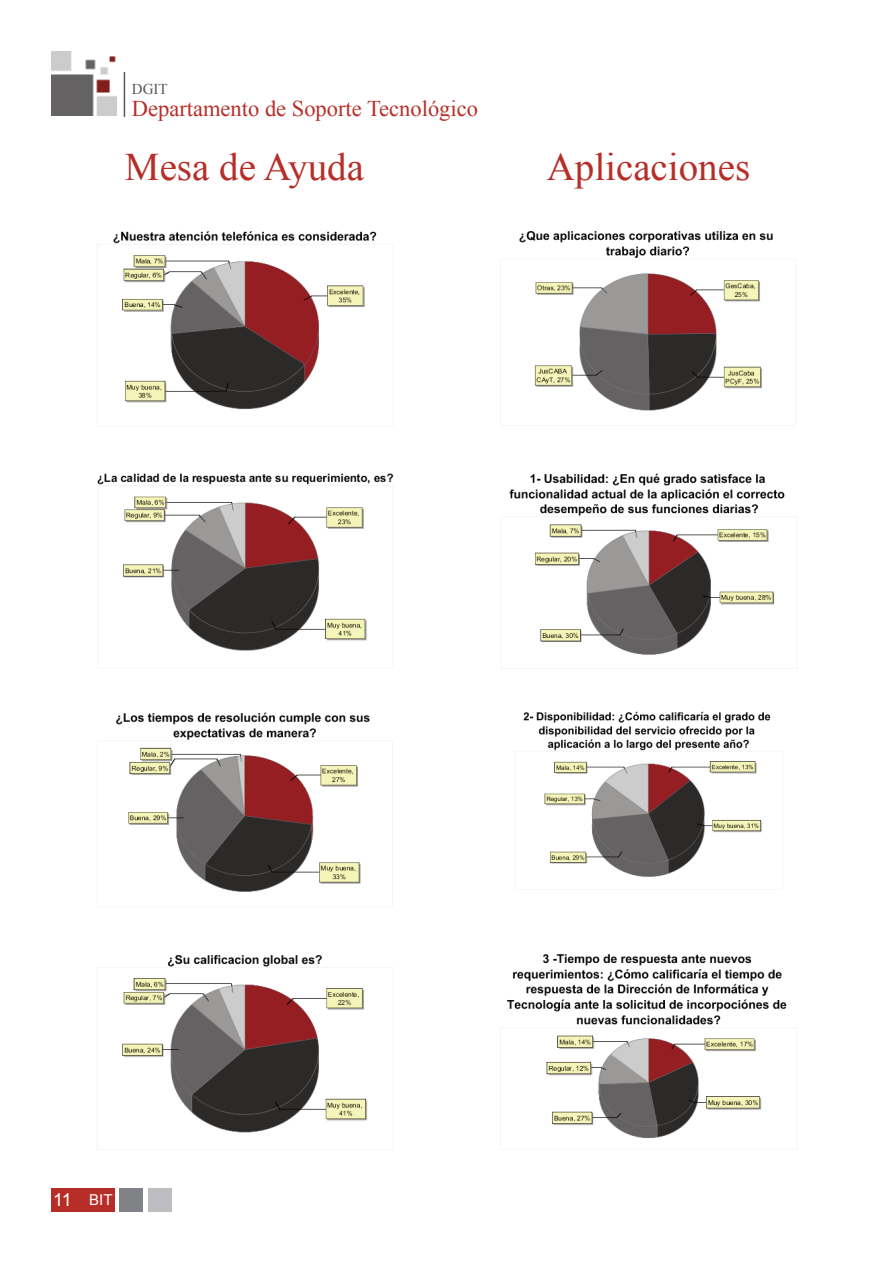
<style>
.page{position:relative;width:893px;height:1263px;background:#fff}
.page>*{position:absolute;margin:0;border:0;box-sizing:border-box;transform-origin:0 0}
.t1{font:39px "Times New Roman";color:#b72e28}
.t2{font:22.5px "Times New Roman";color:#b72e28}
.t3{font:15px "Arial";color:#fff}
.t4{font:15px "Times New Roman";color:#57585a}
.s1{font-size:18px}
</style>
<div class="page">
<img style="left:52px;top:51px;width:64px;height:65px">
<hr style="left:124px;top:72px;width:1px;height:45px;background:#57585a">
<div style="left:51px;top:1189px;width:64px;height:23px;background:#b72e28"></div>
<div style="left:120px;top:1189px;width:23px;height:23px;background:#808285"></div>
<div style="left:148px;top:1189px;width:23px;height:23px;background:#bcbdc0"></div>
<img style="left:97px;top:231px;width:280px;height:179px">
<img style="left:116px;top:712px;width:277px;height:195px">
<img style="left:97px;top:473px;width:297px;height:178px">
<img style="left:97px;top:955px;width:271px;height:195px">
<img style="left:500px;top:231px;width:296px;height:195px">
<img style="left:501px;top:473px;width:284px;height:196px">
<img style="left:523px;top:711px;width:248px;height:166px">
<img style="left:500px;top:954px;width:287px;height:195px">
<p class="t4" style="left:132px;top:81px;width:37px">DGIT</p>
<p class="t2" style="left:132px;top:96px;width:348px">Departamento de Soporte Tecnológico</p>
<h1 class="t1" style="left:125px;top:145px;width:241px">Mesa de Ayuda</h1>
<h1 class="t1" style="left:547px;top:145px;width:205px">Aplicaciones</h1>
<p class="t3" style="left:53px;top:1191px;width:61px"><span class="s1">11</span> BIT</p>
</div>
